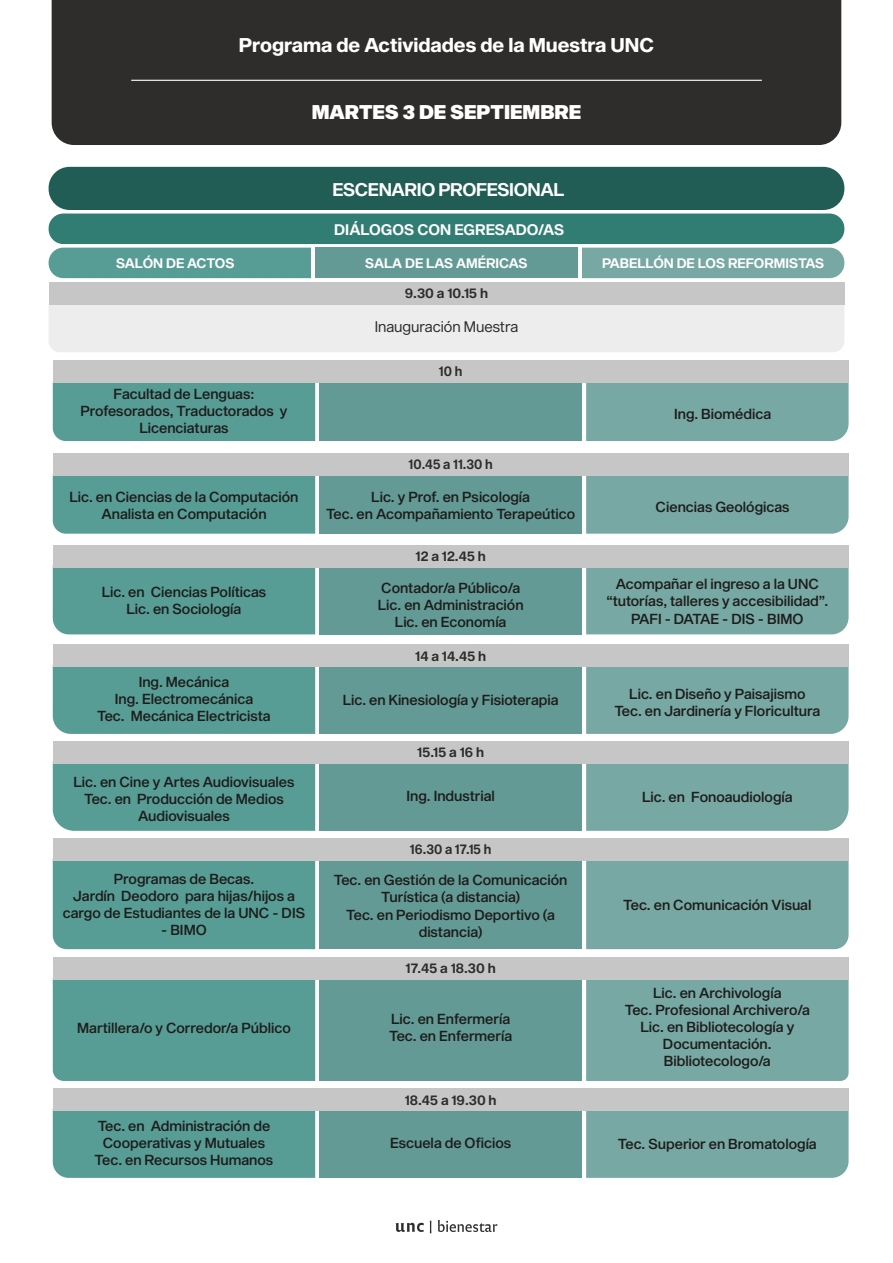
<style>
.page{position:relative;width:893px;height:1263px;background:#fff}
.page>*{position:absolute;margin:0;border:0;box-sizing:border-box;transform-origin:0 0}
.t1{font:19.5px "Sequel Sans Bold Head";color:#fff}
.t2{font:19.5px "Sequel Sans Black Head";color:#fff}
.t3{font:18px "Sequel Sans Semi Bold Head";letter-spacing:-.02em;color:#fff}
.t4{font:15px "Sequel Sans Semi Bold Head";color:#fff}
.t5{font:15px "Sequel Sans Book Head";color:#2e2d2c}
.t6{font:14.25px/17.1px "Sequel Sans Medium Head";color:#1d1d1b;text-align:center}
.t7{font:13.5px "Sequel Sans Semi Bold Head";color:#2e2d2c}
.t8{font:13.5px "Sequel Sans Semi Bold Head";color:#fff}
.t9{font:13.5px "Sequel Sans Semi Bold Head";color:#2e2d2c;scale:.94 1}
</style>
<div class="page">
<div style="left:49px;top:304px;width:795px;height:48px;background:#ededed"></div>
<div style="left:49px;top:167px;width:795px;height:43px;background:#215d55;border-radius:21px"></div>
<div style="left:49px;top:214px;width:795px;height:30px;background:#317d73;border-radius:15px"></div>
<div style="left:315px;top:248px;width:263px;height:30px;background:#649a95"></div>
<div style="left:582px;top:248px;width:262px;height:30px;background:#78a8a4"></div>
<div style="left:49px;top:248px;width:262px;height:30px;background:#589d95"></div>
<div style="left:49px;top:282px;width:795px;height:22px;background:#c6c6c6"></div>
<div style="left:319px;top:474px;width:263px;height:60px;background:#649a95"></div>
<div style="left:586px;top:475px;width:263px;height:59px;background:#78a8a4"></div>
<div style="left:53px;top:475px;width:262px;height:59px;background:#589d95"></div>
<div style="left:53px;top:453px;width:796px;height:22px;background:#c6c6c6"></div>
<div style="left:319px;top:382px;width:263px;height:59px;background:#649a95"></div>
<div style="left:586px;top:383px;width:263px;height:58px;background:#78a8a4"></div>
<div style="left:53px;top:383px;width:262px;height:58px;background:#589d95"></div>
<div style="left:53px;top:360px;width:796px;height:23px;background:#c6c6c6"></div>
<div style="left:319px;top:565px;width:263px;height:69px;background:#649a95"></div>
<div style="left:586px;top:568px;width:263px;height:66px;background:#78a8a4"></div>
<div style="left:53px;top:568px;width:262px;height:66px;background:#589d95"></div>
<div style="left:53px;top:545px;width:796px;height:23px;background:#c6c6c6"></div>
<div style="left:319px;top:665px;width:263px;height:69px;background:#649a95"></div>
<div style="left:586px;top:667px;width:263px;height:67px;background:#78a8a4"></div>
<div style="left:53px;top:667px;width:262px;height:67px;background:#589d95"></div>
<div style="left:53px;top:644px;width:796px;height:23px;background:#c6c6c6"></div>
<div style="left:319px;top:761px;width:263px;height:70px;background:#649a95"></div>
<div style="left:586px;top:764px;width:263px;height:67px;background:#78a8a4"></div>
<div style="left:53px;top:764px;width:262px;height:67px;background:#589d95"></div>
<div style="left:53px;top:741px;width:796px;height:23px;background:#c6c6c6"></div>
<div style="left:319px;top:858px;width:263px;height:91px;background:#649a95"></div>
<div style="left:586px;top:861px;width:263px;height:88px;background:#78a8a4"></div>
<div style="left:53px;top:861px;width:262px;height:88px;background:#589d95"></div>
<div style="left:53px;top:838px;width:796px;height:23px;background:#c6c6c6"></div>
<div style="left:319px;top:978px;width:263px;height:103px;background:#649a95"></div>
<div style="left:586px;top:979px;width:263px;height:102px;background:#78a8a4"></div>
<div style="left:53px;top:979px;width:262px;height:102px;background:#589d95"></div>
<div style="left:53px;top:957px;width:796px;height:22px;background:#c6c6c6"></div>
<div style="left:319px;top:1109px;width:263px;height:69px;background:#649a95"></div>
<div style="left:586px;top:1111px;width:263px;height:67px;background:#78a8a4"></div>
<div style="left:53px;top:1111px;width:262px;height:67px;background:#589d95"></div>
<div style="left:53px;top:1088px;width:796px;height:23px;background:#c6c6c6"></div>
<svg style="left:396px;top:1223px;width:28px;height:9px"></svg>
<svg style="left:430px;top:1221px;width:1px;height:12px"></svg>
<svg style="left:438px;top:1220px;width:59px;height:12px"></svg>
<div style="left:52px;top:0;width:789px;height:145px;background:#2e2d2c"></div>
<hr style="left:131px;top:80px;width:631px;height:1px;background:#fff">
<h1 class="t1" style="left:239px;top:31px;width:417px">Programa de Actividades de la Muestra UNC</h1>
<h1 class="t2" style="left:312px;top:98px;width:271px">MARTES 3 DE SEPTIEMBRE</h1>
<p class="t3" style="left:332px;top:177px;width:233px">ESCENARIO PROFESIONAL</p>
<p class="t4" style="left:334px;top:219px;width:232px">DIÁLOGOS CON EGRESADO/AS</p>
<p class="t8" style="left:116px;top:253px;width:120px">SALÓN DE ACTOS</p>
<p class="t8" style="left:365px;top:254px;width:164px">SALA DE LAS AMÉRICAS</p>
<p class="t8" style="left:602px;top:253px;width:224px">PABELLÓN DE LOS REFORMISTAS</p>
<p class="t7" style="left:405px;top:283px;width:85px">9.30 a 10.15 h</p>
<p class="t5" style="left:375px;top:316px;width:145px">Inauguración Muestra</p>
<p class="t6" style="left:80px;top:386px;width:209px">Facultad de Lenguas:<br>Profesorados, Traductorados y<br>Licenciaturas</p>
<p class="t9" style="left:439px;top:362px;width:26px">10 h</p>
<p class="t9" style="left:409px;top:454px;width:91px">10.45 a 11.30 h</p>
<p class="t6" style="left:674px;top:406px;width:99px">Ing. Biomédica</p>
<p class="t6" style="left:69px;top:489px;width:231px">Lic. en Ciencias de la Computación<br>Analista en Computación</p>
<p class="t6" style="left:326px;top:489px;width:251px">Lic. y Prof. en Psicología<br>Tec. en Acompañamiento Terapeútico</p>
<p class="t6" style="left:656px;top:499px;width:135px">Ciencias Geológicas</p>
<p class="t7" style="left:415px;top:547px;width:72px">12 a 12.45 h</p>
<p class="t6" style="left:102px;top:584px;width:166px">Lic. en Ciencias Políticas<br>Lic. en Sociología</p>
<p class="t6" style="left:378px;top:579px;width:147px">Contador/a Público/a<br>Lic. en Administración<br>Lic. en Economía</p>
<p class="t6" style="left:606px;top:576px;width:224px">Acompañar el ingreso a la UNC “tutorías, talleres y accesibilidad”.<br>PAFI - DATAE - DIS - BIMO</p>
<p class="t7" style="left:415px;top:646px;width:72px">14 a 14.45 h</p>
<p class="t6" style="left:97px;top:674px;width:175px">Ing. Mecánica<br>Ing. Electromecánica<br>Tec. Mecánica Electricista</p>
<p class="t6" style="left:343px;top:691px;width:218px">Lic. en Kinesiología y Fisioterapia</p>
<p class="t6" style="left:614px;top:685px;width:207px">Lic. en Diseño y Paisajismo<br>Tec. en Jardinería y Floricultura</p>
<p class="t7" style="left:417px;top:743px;width:68px">15.15 a 16 h</p>
<p class="t6" style="left:73px;top:774px;width:223px">Lic. en Cine y Artes Audiovisuales<br>Tec. en Producción de Medios<br>Audiovisuales</p>
<p class="t6" style="left:63px;top:871px;width:244px">Programas de Becas.<br>Jardín Deodoro para hijas/hijos a cargo de Estudiantes de la UNC - DIS</p>
<p class="t6" style="left:161px;top:922px;width:47px">- BIMO</p>
<p class="t6" style="left:406px;top:788px;width:90px">Ing. Industrial</p>
<p class="t6" style="left:642px;top:789px;width:152px">Lic. en Fonoaudiología</p>
<p class="t9" style="left:410px;top:840px;width:88px">16.30 a 17.15 h</p>
<p class="t6" style="left:334px;top:872px;width:235px">Tec. en Gestión de la Comunicación<br>Turística (a distancia)<br>Tec. en Periodismo Deportivo (a distancia)</p>
<p class="t7" style="left:406px;top:958px;width:92px">17.45 a 18.30 h</p>
<p class="t6" style="left:623px;top:896px;width:190px">Tec. en Comunicación Visual</p>
<p class="t6" style="left:77px;top:1020px;width:215px">Martillera/o y Corredor/a Público</p>
<p class="t6" style="left:389px;top:1010px;width:124px;text-align:left">Lic. en Enfermería<br>Tec. en Enfermería</p>
<p class="t7" style="left:405px;top:1090px;width:93px">18.45 a 19.30 h</p>
<p class="t6" style="left:625px;top:985px;width:186px">Lic. en Archivología<br>Tec. Profesional Archivero/a<br>Lic. en Bibliotecología y<br>Documentación.<br>Bibliotecologo/a</p>
<p class="t6" style="left:95px;top:1118px;width:180px">Tec. en Administración de<br>Cooperativas y Mutuales<br>Tec. en Recursos Humanos</p>
<p class="t6" style="left:390px;top:1135px;width:122px">Escuela de Oficios</p>
<p class="t6" style="left:618px;top:1136px;width:200px">Tec. Superior en Bromatología</p>
</div>
